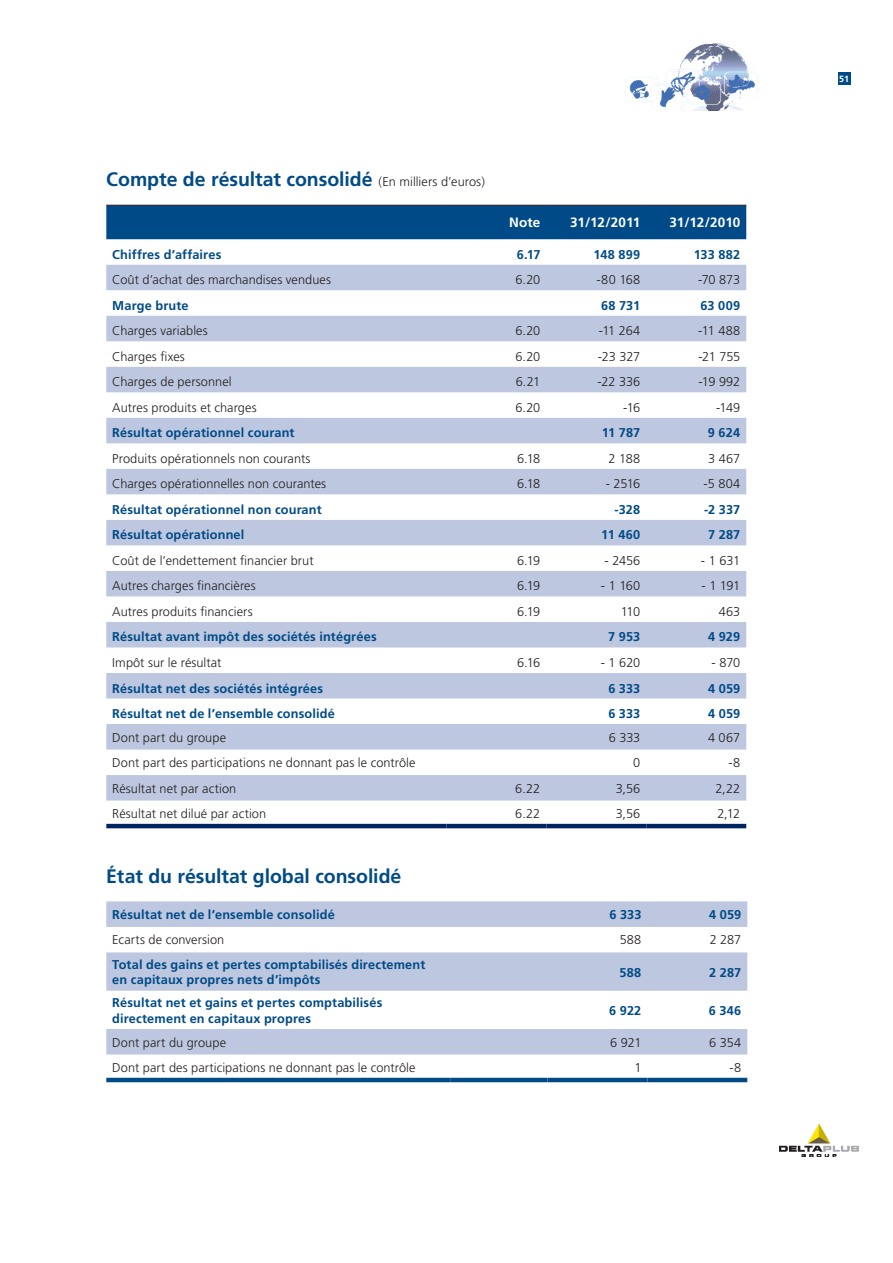
<style>
.page{position:relative;width:893px;height:1263px;background:#fff}
.page>*{position:absolute;margin:0;border:0;box-sizing:border-box;transform-origin:0 0}
.Titre_Annexe{font:700 19.5px "Frutiger";letter-spacing:-.005em;color:#004b87}
.Tableau_Tétière{font:700 13.5px "Frutiger";letter-spacing:-.005em;color:#fff}
.Tableau_Texte{font:300 12.75px "Frutiger";letter-spacing:.005em;color:#231f20}
.Tableau_Texte-2{font:700 12.75px/15.8px "Frutiger";letter-spacing:.01em;color:#004b87}
.t1{font:700 9px "Frutiger";color:#fff}
.s1{font-weight:300;font-size:12.75px;color:#231f20}
</style>
<div class="page">
<div style="left:838px;top:72px;width:12px;height:13px;background:#004b87"></div>
<img style="left:779px;top:1125px;width:79px;height:32px">
<img style="left:623px;top:43px;width:136px;height:67px">
<div style="left:106px;top:206px;width:640px;height:33px;background:#004b87"></div>
<svg style="left:106px;top:265px;width:640px;height:535px;fill:#bdc7df"></svg>
<hr style="left:106px;top:205px;width:340px;height:1px;background:#231f20">
<hr style="left:446px;top:205px;width:100px;height:1px;background:#231f20">
<hr style="left:546px;top:205px;width:100px;height:1px;background:#231f20">
<hr style="left:646px;top:205px;width:100px;height:1px;background:#231f20">
<hr style="left:106px;top:824px;width:340px;height:4px;background:#002361">
<hr style="left:446px;top:824px;width:100px;height:4px;background:#002361">
<hr style="left:546px;top:824px;width:100px;height:4px;background:#002361">
<hr style="left:646px;top:824px;width:100px;height:4px;background:#002361">
<svg style="left:106px;top:901px;width:641px;height:153px;fill:#bdc7df"></svg>
<hr style="left:106px;top:1078px;width:345px;height:4px;background:#004b87">
<hr style="left:451px;top:1078px;width:96px;height:4px;background:#004b87">
<hr style="left:547px;top:1078px;width:100px;height:4px;background:#004b87">
<hr style="left:647px;top:1078px;width:100px;height:4px;background:#004b87">
<p class="Titre_Annexe" style="left:106px;top:168px;width:380px">Compte de résultat consolidé <span class="s1">(En milliers d’euros)</span></p>
<p class="Tableau_Tétière" style="left:509px;top:215px;width:33px">Note</p>
<p class="Tableau_Tétière" style="left:570px;top:215px;width:72px">31/12/2011</p>
<p class="Tableau_Tétière" style="left:670px;top:215px;width:72px">31/12/2010</p>
<p class="Tableau_Texte-2" style="left:112px;top:246px;width:111px">Chiffres d’affaires</p>
<p class="Tableau_Texte-2" style="left:517px;top:246px;width:25px">6.17</p>
<p class="Tableau_Texte-2" style="left:594px;top:246px;width:48px">148 899</p>
<p class="Tableau_Texte-2" style="left:694px;top:246px;width:48px">133 882</p>
<p class="Tableau_Texte" style="left:112px;top:273px;width:220px">Coût d’achat des marchandises vendues</p>
<p class="Tableau_Texte" style="left:515px;top:273px;width:26px">6.20</p>
<p class="Tableau_Texte" style="left:597px;top:273px;width:45px">-80 168</p>
<p class="Tableau_Texte" style="left:698px;top:273px;width:44px">-70 873</p>
<p class="Tableau_Texte-2" style="left:112px;top:297px;width:78px">Marge brute</p>
<p class="Tableau_Texte-2" style="left:601px;top:297px;width:41px">68 731</p>
<p class="Tableau_Texte-2" style="left:700px;top:297px;width:41px">63 009</p>
<p class="Tableau_Texte" style="left:112px;top:324px;width:97px">Charges variables</p>
<p class="Tableau_Texte" style="left:515px;top:324px;width:26px">6.20</p>
<p class="Tableau_Texte" style="left:599px;top:324px;width:43px">-11 264</p>
<p class="Tableau_Texte" style="left:698px;top:324px;width:44px">-11 488</p>
<p class="Tableau_Texte" style="left:112px;top:349px;width:74px">Charges fixes</p>
<p class="Tableau_Texte" style="left:515px;top:349px;width:26px">6.20</p>
<p class="Tableau_Texte" style="left:598px;top:349px;width:44px">-23 327</p>
<p class="Tableau_Texte" style="left:698px;top:349px;width:43px">-21 755</p>
<p class="Tableau_Texte" style="left:112px;top:375px;width:121px">Charges de personnel</p>
<p class="Tableau_Texte" style="left:516px;top:375px;width:26px">6.21</p>
<p class="Tableau_Texte" style="left:597px;top:375px;width:44px">-22 336</p>
<p class="Tableau_Texte" style="left:698px;top:375px;width:43px">-19 992</p>
<p class="Tableau_Texte" style="left:112px;top:400px;width:146px">Autres produits et charges</p>
<p class="Tableau_Texte" style="left:515px;top:400px;width:26px">6.20</p>
<p class="Tableau_Texte" style="left:623px;top:400px;width:19px">-16</p>
<p class="Tableau_Texte" style="left:716px;top:400px;width:26px">-149</p>
<p class="Tableau_Texte-2" style="left:112px;top:425px;width:184px">Résultat opérationnel courant</p>
<p class="Tableau_Texte-2" style="left:602px;top:425px;width:40px">11 787</p>
<p class="Tableau_Texte-2" style="left:708px;top:425px;width:34px">9 624</p>
<p class="Tableau_Texte" style="left:112px;top:451px;width:200px">Produits opérationnels non courants</p>
<p class="Tableau_Texte" style="left:517px;top:451px;width:25px">6.18</p>
<p class="Tableau_Texte" style="left:609px;top:451px;width:33px">2 188</p>
<p class="Tableau_Texte" style="left:708px;top:451px;width:34px">3 467</p>
<p class="Tableau_Texte" style="left:112px;top:477px;width:215px">Charges opérationnelles non courantes</p>
<p class="Tableau_Texte" style="left:517px;top:477px;width:25px">6.18</p>
<p class="Tableau_Texte" style="left:606px;top:477px;width:36px">- 2516</p>
<p class="Tableau_Texte" style="left:703px;top:477px;width:38px">-5 804</p>
<p class="Tableau_Texte-2" style="left:112px;top:501px;width:211px">Résultat opérationnel non courant</p>
<p class="Tableau_Texte-2" style="left:614px;top:501px;width:27px">-328</p>
<p class="Tableau_Texte-2" style="left:704px;top:501px;width:38px">-2 337</p>
<p class="Tableau_Texte-2" style="left:112px;top:527px;width:134px">Résultat opérationnel</p>
<p class="Tableau_Texte-2" style="left:601px;top:527px;width:41px">11 460</p>
<p class="Tableau_Texte-2" style="left:708px;top:527px;width:34px">7 287</p>
<p class="Tableau_Texte" style="left:112px;top:553px;width:203px">Coût de l’endettement financier brut</p>
<p class="Tableau_Texte" style="left:517px;top:553px;width:25px">6.19</p>
<p class="Tableau_Texte" style="left:605px;top:553px;width:37px">- 2456</p>
<p class="Tableau_Texte" style="left:701px;top:553px;width:41px">- 1 631</p>
<p class="Tableau_Texte" style="left:112px;top:579px;width:145px">Autres charges financières</p>
<p class="Tableau_Texte" style="left:517px;top:579px;width:25px">6.19</p>
<p class="Tableau_Texte" style="left:601px;top:579px;width:41px">- 1 160</p>
<p class="Tableau_Texte" style="left:701px;top:579px;width:40px">- 1 191</p>
<p class="Tableau_Texte" style="left:112px;top:604px;width:142px">Autres produits financiers</p>
<p class="Tableau_Texte" style="left:517px;top:604px;width:25px">6.19</p>
<p class="Tableau_Texte" style="left:621px;top:604px;width:21px">110</p>
<p class="Tableau_Texte" style="left:719px;top:604px;width:23px">463</p>
<p class="Tableau_Texte-2" style="left:112px;top:629px;width:266px">Résultat avant impôt des sociétés intégrées</p>
<p class="Tableau_Texte-2" style="left:608px;top:629px;width:34px">7 953</p>
<p class="Tableau_Texte-2" style="left:708px;top:629px;width:34px">4 929</p>
<p class="Tableau_Texte" style="left:112px;top:655px;width:111px">Impôt sur le résultat</p>
<p class="Tableau_Texte" style="left:517px;top:655px;width:25px">6.16</p>
<p class="Tableau_Texte" style="left:601px;top:655px;width:41px">- 1 620</p>
<p class="Tableau_Texte" style="left:711px;top:655px;width:30px">- 870</p>
<p class="Tableau_Texte-2" style="left:112px;top:680px;width:212px">Résultat net des sociétés intégrées</p>
<p class="Tableau_Texte-2" style="left:608px;top:680px;width:34px">6 333</p>
<p class="Tableau_Texte-2" style="left:708px;top:680px;width:34px">4 059</p>
<p class="Tableau_Texte-2" style="left:112px;top:706px;width:224px">Résultat net de l’ensemble consolidé</p>
<p class="Tableau_Texte-2" style="left:608px;top:706px;width:34px">6 333</p>
<p class="Tableau_Texte-2" style="left:708px;top:706px;width:34px">4 059</p>
<p class="Tableau_Texte" style="left:112px;top:730px;width:115px">Dont part du groupe</p>
<p class="Tableau_Texte" style="left:609px;top:730px;width:33px">6 333</p>
<p class="Tableau_Texte" style="left:708px;top:730px;width:34px">4 067</p>
<p class="Tableau_Texte" style="left:112px;top:755px;width:305px">Dont part des participations ne donnant pas le contrôle</p>
<p class="Tableau_Texte" style="left:633px;top:755px;width:9px">0</p>
<p class="Tableau_Texte" style="left:728px;top:755px;width:13px">-8</p>
<p class="Tableau_Texte" style="left:112px;top:781px;width:126px">Résultat net par action</p>
<p class="Tableau_Texte" style="left:515px;top:781px;width:27px">6.22</p>
<p class="Tableau_Texte" style="left:616px;top:781px;width:26px">3,56</p>
<p class="Tableau_Texte" style="left:715px;top:781px;width:26px">2,22</p>
<p class="Tableau_Texte" style="left:112px;top:806px;width:155px">Résultat net dilué par action</p>
<p class="Tableau_Texte" style="left:515px;top:806px;width:27px">6.22</p>
<p class="Tableau_Texte" style="left:616px;top:806px;width:26px">3,56</p>
<p class="Tableau_Texte" style="left:717px;top:806px;width:24px">2,12</p>
<p class="Titre_Annexe" style="left:106px;top:865px;width:297px">État du résultat global consolidé</p>
<p class="Tableau_Texte-2" style="left:112px;top:907px;width:224px">Résultat net de l’ensemble consolidé</p>
<p class="Tableau_Texte-2" style="left:609px;top:907px;width:34px">6 333</p>
<p class="Tableau_Texte-2" style="left:709px;top:907px;width:34px">4 059</p>
<p class="Tableau_Texte" style="left:112px;top:933px;width:114px">Ecarts de conversion</p>
<p class="Tableau_Texte" style="left:620px;top:933px;width:23px">588</p>
<p class="Tableau_Texte" style="left:710px;top:933px;width:33px">2 287</p>
<p class="Tableau_Texte-2" style="left:112px;top:956px;width:315px">Total des gains et pertes comptabilisés directement en capitaux propres nets d’impôts</p>
<p class="Tableau_Texte-2" style="left:619px;top:964px;width:23px">588</p>
<p class="Tableau_Texte-2" style="left:709px;top:964px;width:34px">2 287</p>
<p class="Tableau_Texte-2" style="left:112px;top:994px;width:272px">Résultat net et gains et pertes comptabilisés</p>
<p class="Tableau_Texte-2" style="left:112px;top:1010px;width:200px">directement en capitaux propres</p>
<p class="Tableau_Texte-2" style="left:609px;top:1002px;width:34px">6 922</p>
<p class="Tableau_Texte-2" style="left:709px;top:1002px;width:34px">6 346</p>
<p class="Tableau_Texte" style="left:112px;top:1035px;width:115px">Dont part du groupe</p>
<p class="Tableau_Texte" style="left:610px;top:1035px;width:33px">6 921</p>
<p class="Tableau_Texte" style="left:709px;top:1035px;width:34px">6 354</p>
<p class="Tableau_Texte" style="left:112px;top:1060px;width:305px">Dont part des participations ne donnant pas le contrôle</p>
<p class="Tableau_Texte" style="left:634px;top:1060px;width:9px">1</p>
<p class="Tableau_Texte" style="left:729px;top:1060px;width:13px">-8</p>
<p class="t1" style="left:839px;top:74px;width:12px">51</p>
</div>
